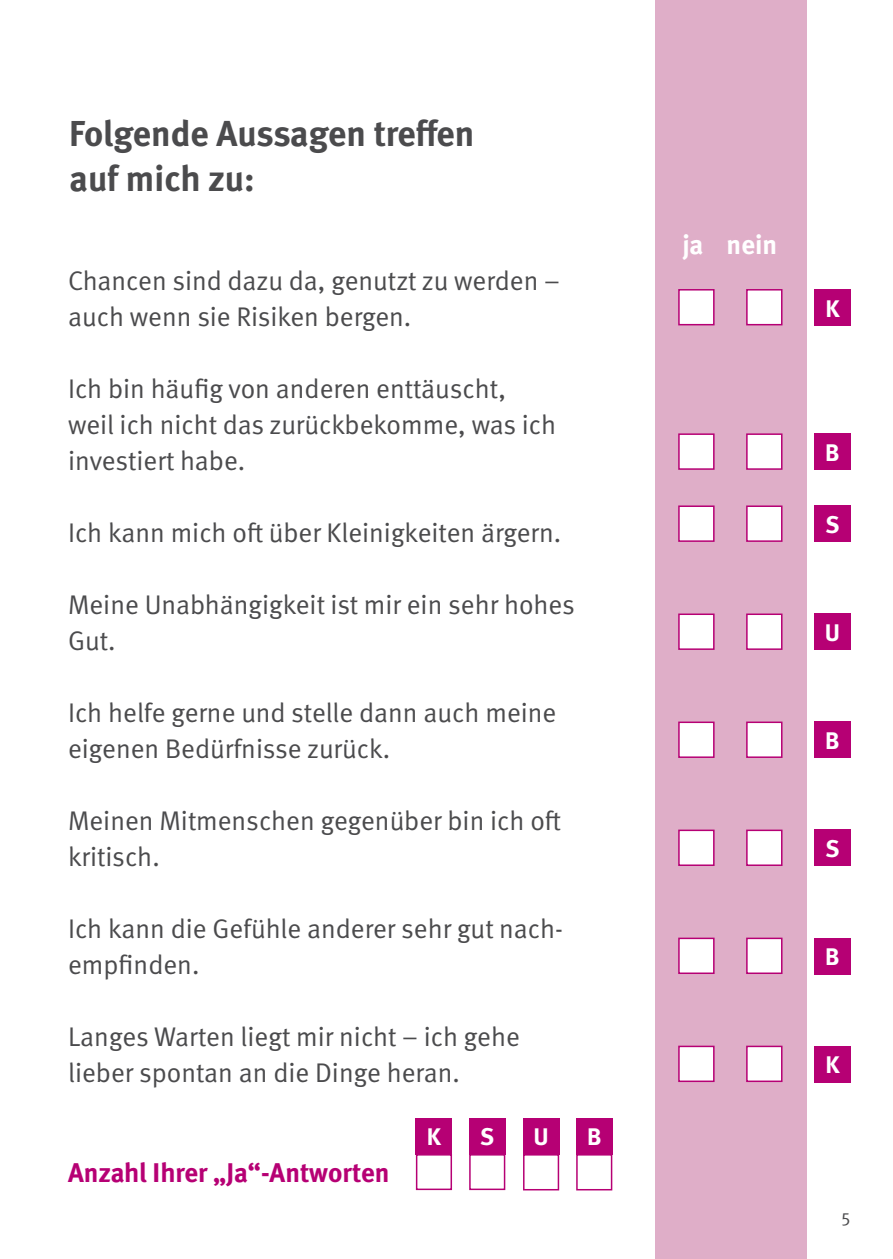
<style>
.page{position:relative;width:893px;height:1259px;background:#fff}
.page>*{position:absolute;margin:0;border:0;box-sizing:border-box;transform-origin:0 0}
.t1{font:700 36px/45px "DGUV Meta";color:#4b4b4d}
.t2{font:27px/36px "DGUV Meta";color:#4b4b4d}
.t3{font:700 27px "DGUV Meta";color:#b60074}
.t4{font:700 27px "DGUV Meta";color:#fff}
.t5{font:700 24px "DGUV Meta";color:#fff}
.t6{font:18px "DGUV Meta";color:#4b4b4d}
</style>
<div class="page">
<div style="left:655px;top:0;width:151px;height:1259px;background:#dfaec8"></div>
<div style="left:678px;top:289px;width:37px;height:36px;background:#fff;border:2px solid #b60074"></div>
<div style="left:746px;top:289px;width:36px;height:36px;background:#fff;border:2px solid #b60074"></div>
<div style="left:814px;top:290px;width:36px;height:36px;background:#b60074"></div>
<div style="left:814px;top:434px;width:36px;height:36px;background:#b60074"></div>
<div style="left:814px;top:506px;width:36px;height:36px;background:#b60074"></div>
<div style="left:814px;top:613px;width:36px;height:36px;background:#b60074"></div>
<div style="left:678px;top:433px;width:37px;height:37px;background:#fff;border:2px solid #b60074"></div>
<div style="left:746px;top:433px;width:36px;height:37px;background:#fff;border:2px solid #b60074"></div>
<div style="left:678px;top:505px;width:37px;height:37px;background:#fff;border:2px solid #b60074"></div>
<div style="left:746px;top:505px;width:36px;height:37px;background:#fff;border:2px solid #b60074"></div>
<div style="left:678px;top:613px;width:37px;height:37px;background:#fff;border:2px solid #b60074"></div>
<div style="left:746px;top:613px;width:36px;height:37px;background:#fff;border:2px solid #b60074"></div>
<div style="left:678px;top:721px;width:37px;height:37px;background:#fff;border:2px solid #b60074"></div>
<div style="left:746px;top:721px;width:36px;height:37px;background:#fff;border:2px solid #b60074"></div>
<div style="left:814px;top:722px;width:36px;height:36px;background:#b60074"></div>
<div style="left:678px;top:829px;width:37px;height:37px;background:#fff;border:2px solid #b60074"></div>
<div style="left:746px;top:829px;width:36px;height:37px;background:#fff;border:2px solid #b60074"></div>
<div style="left:814px;top:830px;width:36px;height:36px;background:#b60074"></div>
<div style="left:678px;top:937px;width:37px;height:37px;background:#fff;border:2px solid #b60074"></div>
<div style="left:746px;top:937px;width:36px;height:37px;background:#fff;border:2px solid #b60074"></div>
<div style="left:814px;top:938px;width:36px;height:36px;background:#b60074"></div>
<div style="left:678px;top:1045px;width:37px;height:37px;background:#fff;border:2px solid #b60074"></div>
<div style="left:746px;top:1045px;width:36px;height:37px;background:#fff;border:2px solid #b60074"></div>
<div style="left:814px;top:1046px;width:36px;height:36px;background:#b60074"></div>
<div style="left:469px;top:1118px;width:36px;height:36px;background:#b60074"></div>
<div style="left:416px;top:1118px;width:36px;height:36px;background:#b60074"></div>
<div style="left:416px;top:1154px;width:36px;height:36px;background:#fff;border:2px solid #b60074"></div>
<div style="left:469px;top:1154px;width:36px;height:36px;background:#fff;border:2px solid #b60074"></div>
<div style="left:523px;top:1154px;width:36px;height:36px;background:#fff;border:2px solid #b60074"></div>
<div style="left:576px;top:1154px;width:36px;height:36px;background:#fff;border:2px solid #b60074"></div>
<div style="left:523px;top:1118px;width:36px;height:36px;background:#b60074"></div>
<div style="left:576px;top:1118px;width:36px;height:36px;background:#b60074"></div>
<h1 class="t1" style="left:69px;top:112px;width:407px">Folgende Aussagen treffen auf mich zu:</h1>
<p class="t2" style="left:68px;top:263px;width:493px">Chancen sind dazu da, genutzt zu werden – auch wenn sie Risiken bergen.</p>
<p class="t2" style="left:68px;top:371px;width:490px">Ich bin häufig von anderen enttäuscht, weil ich nicht das zurückbekomme, was ich investiert habe.</p>
<p class="t2" style="left:68px;top:515px;width:495px">Ich kann mich oft über Kleinigkeiten ärgern.</p>
<p class="t2" style="left:68px;top:587px;width:508px">Meine Unabhängigkeit ist mir ein sehr hohes<br>Gut.</p>
<p class="t2" style="left:68px;top:695px;width:490px">Ich helfe gerne und stelle dann auch meine eigenen Bedürfnisse zurück.</p>
<p class="t2" style="left:68px;top:803px;width:495px">Meinen Mitmenschen gegenüber bin ich oft kritisch.</p>
<p class="t2" style="left:68px;top:911px;width:496px">Ich kann die Gefühle anderer sehr gut nach&shy;empfinden.</p>
<p class="t2" style="left:68px;top:1019px;width:453px">Langes Warten liegt mir nicht – ich gehe lieber spontan an die Dinge heran.</p>
<p class="t3" style="left:68px;top:1156px;width:323px">Anzahl Ihrer „Ja“-Antworten</p>
<p class="t5" style="left:427px;top:1122px;width:16px">K</p>
<p class="t5" style="left:480px;top:1122px;width:16px">S</p>
<p class="t5" style="left:533px;top:1123px;width:17px">U</p>
<p class="t5" style="left:587px;top:1122px;width:16px">B</p>
<p class="t4" style="left:682px;top:228px;width:96px">ja nein</p>
<p class="t5" style="left:825px;top:294px;width:16px">K</p>
<p class="t5" style="left:825px;top:438px;width:16px">B</p>
<p class="t5" style="left:825px;top:510px;width:16px">S</p>
<p class="t5" style="left:825px;top:618px;width:17px">U</p>
<p class="t5" style="left:825px;top:726px;width:16px">B</p>
<p class="t5" style="left:825px;top:834px;width:16px">S</p>
<p class="t5" style="left:825px;top:942px;width:16px">B</p>
<p class="t5" style="left:825px;top:1050px;width:16px">K</p>
<p class="t6" style="left:842px;top:1208px;width:10px">5</p>
</div>
